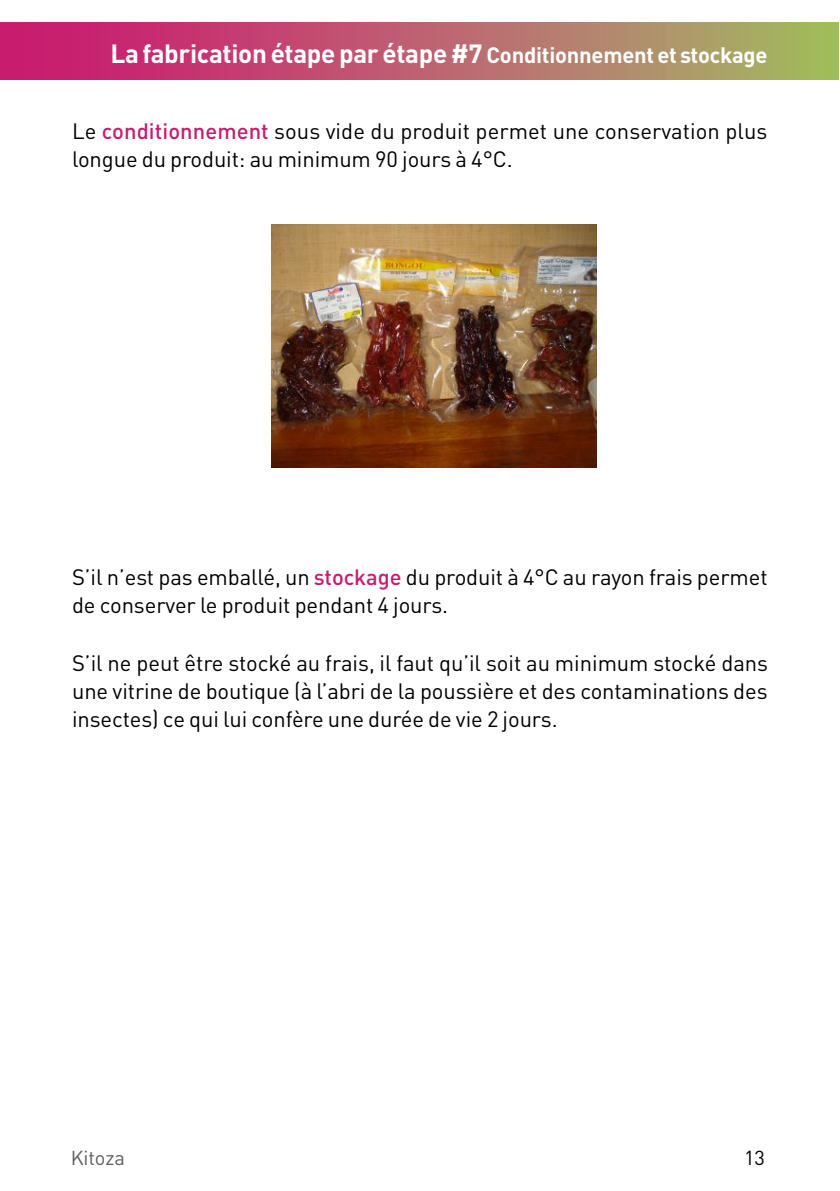
<style>
.page{position:relative;width:840px;height:1191px;background:#fff}
.page>*{position:absolute;margin:0;border:0;box-sizing:border-box;transform-origin:0 0}
.t1{font:700 26px "DIN Pro";letter-spacing:-.01em;color:#fff}
.t2{font:22px/28px "DIN Pro";letter-spacing:-.005em;color:#000}
.t3{font:20px "DIN Pro";letter-spacing:-.005em;color:#5f5f5f}
.t4{font:20px "DIN Pro";color:#000}
.s1{font-size:22px}
.s2{font-weight:500;color:#c81d6f}
</style>
<div class="page">
<div style="left:0;top:23px;width:838px;height:56px;background:linear-gradient(to right,#cf0f75,#a6b866)"></div>
<hr style="left:0;top:23px;width:1px;height:56px;background:#c81d6f">
<img style="left:271px;top:224px;width:325px;height:244px">
<p class="t1" style="left:110px;top:36px;width:658px">La fabrication étape par étape #7 <span class="s1">Conditionnement et stockage</span></p>
<p class="t2" style="left:72px;top:116px;width:696px">Le <span class="s2">conditionnement</span> sous vide du produit permet une conservation plus longue du produit: au minimum 90 jours à 4°C.</p>
<p class="t2" style="left:72px;top:562px;width:696px">S’il n’est pas emballé, un <span class="s2">stockage</span> du produit à 4°C au rayon frais permet de conserver le produit pendant 4 jours.</p>
<p class="t2" style="left:72px;top:648px;width:697px;text-align:justify">S’il ne peut être stocké au frais, il faut qu’il soit au minimum stocké dans une vitrine de boutique (à l’abri de la poussière et des contaminations des insectes) ce qui lui confère une durée de vie 2 jours.</p>
<p class="t3" style="left:71px;top:1144px;width:56px">Kitoza</p>
<p class="t4" style="left:743px;top:1144px;width:22px">13</p>
</div>
